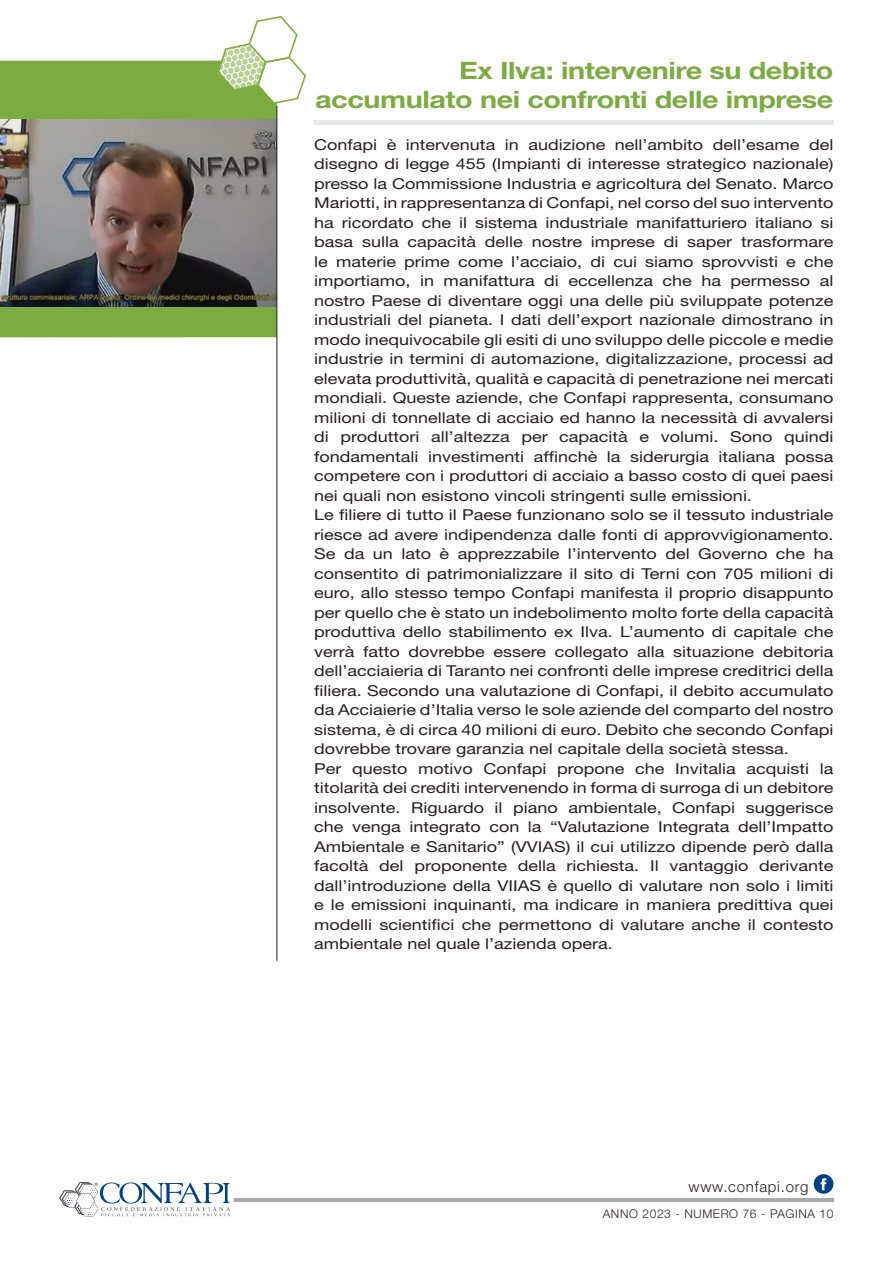
<style>
.page{position:relative;width:893px;height:1263px;background:#fff}
.page>*{position:absolute;margin:0;border:0;box-sizing:border-box;transform-origin:0 0}
.t1{font:700 24px/28.8px "Helvetica Neue";letter-spacing:-.015em;color:#7cac41;text-align:right;scale:1.2 1}
.t2{font:15px/19.5px "Helvetica Neue";color:#231f20;scale:1.2 1}
.t3{font:300 15px "Helvetica Neue";letter-spacing:.05em;color:#231f20}
.t4{font:300 12px "Helvetica Neue";letter-spacing:.05em;color:#231f20}
</style>
<div class="page">
<hr style="left:234px;top:1198px;width:600px;height:3px;background:#a8a9ad">
<svg style="left:814px;top:1174px;width:19px;height:20px"></svg>
<svg style="left:59px;top:1182px;width:171px;height:35px"></svg>
<div style="left:0;top:61px;width:277px;height:276px;background:#7cac41"></div>
<hr style="left:314px;top:121px;width:519px;height:4px;background:#e6e7e9">
<svg style="left:217px;top:16px;width:89px;height:88px"></svg>
<img style="left:0;top:119px;width:277px;height:187px">
<hr style="left:277px;top:106px;width:1px;height:855px;background:#231f20">
<h1 class="t1" style="left:315px;top:56px;width:433px">Ex Ilva: intervenire su debito accumulato nei confronti delle imprese</h1>
<p class="t2" style="left:314px;top:134px;width:434px">Confapi è intervenuta in audizione nell’ambito dell’esame del disegno di legge 455 (Impianti di interesse strategico nazionale) presso la Commissione Industria e agricoltura del Senato. Marco Mariotti, in rappresentanza di Confapi, nel corso del suo intervento ha ricordato che il sistema industriale manifatturiero italiano si basa sulla capacità delle nostre imprese di saper trasformare le materie prime come l’acciaio, di cui siamo sprovvisti e che importiamo, in manifattura di eccellenza che ha permesso al nostro Paese di diventare oggi una delle più sviluppate potenze industriali del pianeta. I dati dell’export nazionale dimostrano in modo inequivocabile gli esiti di uno sviluppo delle piccole e medie industrie in termini di automazione, digitalizzazione, processi ad elevata produttività, qualità e capacità di penetrazione nei mercati mondiali. Queste aziende, che Confapi rappresenta, consumano milioni di tonnellate di acciaio ed hanno la necessità di avvalersi di produttori all’altezza per capacità e volumi. Sono quindi fondamentali investimenti affinchè la siderurgia italiana possa competere con i produttori di acciaio a basso costo di quei paesi nei quali non esistono vincoli stringenti sulle emissioni.<br>Le filiere di tutto il Paese funzionano solo se il tessuto industriale riesce ad avere indipendenza dalle fonti di approvvigionamento.<br>Se da un lato è apprezzabile l’intervento del Governo che ha consentito di patrimonializzare il sito di Terni con 705 milioni di euro, allo stesso tempo Confapi manifesta il proprio disappunto per quello che è stato un indebolimento molto forte della capacità produttiva dello stabilimento ex Ilva. L’aumento di capitale che verrà fatto dovrebbe essere collegato alla situazione debitoria dell’acciaieria di Taranto nei confronti delle imprese creditrici della filiera. Secondo una valutazione di Confapi, il debito accumulato da Acciaierie d’Italia verso le sole aziende del comparto del nostro sistema, è di circa 40 milioni di euro. Debito che secondo Confapi dovrebbe trovare garanzia nel capitale della società stessa.<br>Per questo motivo Confapi propone che Invitalia acquisti la titolarità dei crediti intervenendo in forma di surroga di un debitore insolvente. Riguardo il piano ambientale, Confapi suggerisce che venga integrato con la “Valutazione Integrata dell’Impatto Ambientale e Sanitario” (VVIAS) il cui utilizzo dipende però dalla facoltà del proponente della richiesta. Il vantaggio derivante dall’introduzione della VIIAS è quello di valutare non solo i limiti e le emissioni inquinanti, ma indicare in maniera predittiva quei modelli scientifici che permettono di valutare anche il contesto ambientale nel quale l’azienda opera.</p>
<p class="t3" style="left:689px;top:1177px;width:122px">www.confapi.org</p>
<p class="t4" style="left:603px;top:1206px;width:232px">ANNO 2023 - NUMERO 76 - PAGINA 10</p>
</div>
